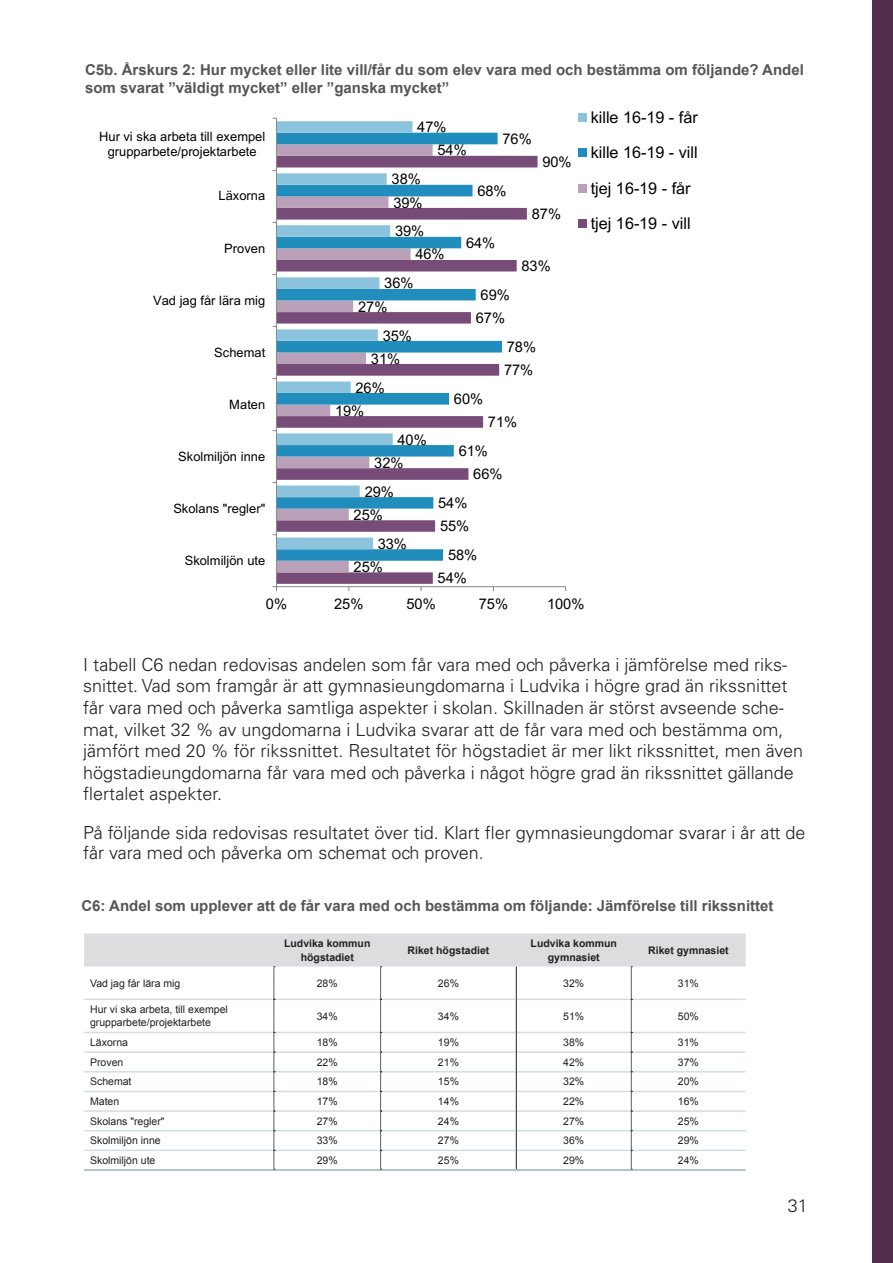
<style>
.page{position:relative;width:893px;height:1263px;background:#fff}
.page>*{position:absolute;margin:0;border:0;box-sizing:border-box;transform-origin:0 0}
.Brödtext{font:300 18px/21.6px "Univers LT Std";color:#231f20}
.t1{font:16.2px/35.5px "Arial";color:#000}
.Bildtext{font:700 15px/18px "Arial";color:#565655}
.t2{font:14.7px "Arial";letter-spacing:-.005em;color:#000}
.t3{font:12.9px/14.9px "Arial";letter-spacing:.005em;color:#000;text-align:center}
.Tabelltext_V{font:10.5px/13.5px "Arial";color:#231f20}
.Tabellrubrik_C{font:700 10.5px/13.5px "Arial";color:#231f20;text-align:center}
.Tabelltext_C{font:10.5px "Arial";color:#231f20}
</style>
<div class="page">
<div style="left:873px;top:0;width:20px;height:1263px;background:#532d4e"></div>
<svg style="left:277px;top:156px;width:260px;height:428px"></svg>
<svg style="left:277px;top:561px;width:156px;height:11px"></svg>
<svg style="left:277px;top:133px;width:225px;height:428px"></svg>
<svg style="left:277px;top:121px;width:135px;height:428px"></svg>
<hr style="left:276px;top:586px;width:290px;height:1px;background:#868686">
<hr style="left:276px;top:118px;width:1px;height:469px;background:#868686">
<div style="left:579px;top:113px;width:8px;height:9px;background:#8dc4dd"></div>
<div style="left:579px;top:149px;width:8px;height:8px;background:#218dbc"></div>
<div style="left:579px;top:184px;width:8px;height:8px;background:#baa1b9"></div>
<div style="left:579px;top:220px;width:8px;height:8px;background:#784c78"></div>
<hr style="left:516px;top:1169px;width:115px;height:2px;background:#97b5c4">
<hr style="left:631px;top:1169px;width:115px;height:2px;background:#97b5c4">
<hr style="left:84px;top:1169px;width:190px;height:2px;background:#97b5c4">
<hr style="left:274px;top:1169px;width:107px;height:2px;background:#97b5c4">
<hr style="left:381px;top:1169px;width:135px;height:2px;background:#97b5c4">
<svg style="left:84px;top:933px;width:662px;height:237px"></svg>
<p class="Bildtext" style="left:85px;top:61px;width:720px">C5b. Årskurs 2: Hur mycket eller lite vill/får du som elev vara med och bestämma om följande? Andel som svarat ”väldigt mycket” eller ”ganska mycket”</p>
<p class="t3" style="left:99px;top:129px;width:168px">Hur vi ska arbeta till exempel grupparbete/projektarbete</p>
<p class="t3" style="left:218px;top:188px;width:48px">Läxorna</p>
<p class="t3" style="left:224px;top:240px;width:43px">Proven</p>
<p class="t2" style="left:417px;top:117px;width:31px">47%</p>
<p class="t2" style="left:392px;top:169px;width:31px">38%</p>
<p class="t2" style="left:393px;top:192px;width:31px">39%</p>
<p class="t2" style="left:437px;top:140px;width:31px">54%</p>
<p class="t2" style="left:502px;top:128px;width:31px">76%</p>
<p class="t2" style="left:477px;top:181px;width:31px">68%</p>
<p class="t2" style="left:542px;top:152px;width:31px">90%</p>
<p class="t2" style="left:532px;top:204px;width:31px">87%</p>
<p class="t2" style="left:395px;top:221px;width:31px">39%</p>
<p class="t2" style="left:415px;top:244px;width:31px">46%</p>
<p class="t2" style="left:466px;top:233px;width:31px">64%</p>
<p class="t2" style="left:521px;top:256px;width:31px">83%</p>
<p class="t1" style="left:591px;top:99px;width:109px">kille 16-19 - får kille 16-19 - vill tjej 16-19 - får tjej 16-19 - vill</p>
<p class="t3" style="left:153px;top:293px;width:114px">Vad jag får lära mig</p>
<p class="t2" style="left:384px;top:273px;width:31px">36%</p>
<p class="t2" style="left:358px;top:296px;width:31px">27%</p>
<p class="t2" style="left:481px;top:285px;width:31px">69%</p>
<p class="t2" style="left:476px;top:308px;width:31px">67%</p>
<p class="t3" style="left:214px;top:344px;width:53px">Schemat</p>
<p class="t2" style="left:383px;top:325px;width:31px">35%</p>
<p class="t2" style="left:371px;top:348px;width:31px">31%</p>
<p class="t2" style="left:507px;top:337px;width:31px">78%</p>
<p class="t2" style="left:504px;top:360px;width:31px">77%</p>
<p class="t3" style="left:229px;top:397px;width:37px">Maten</p>
<p class="t2" style="left:355px;top:377px;width:31px">26%</p>
<p class="t2" style="left:335px;top:400px;width:31px">19%</p>
<p class="t2" style="left:454px;top:389px;width:31px">60%</p>
<p class="t2" style="left:488px;top:412px;width:31px">71%</p>
<p class="t3" style="left:178px;top:449px;width:88px">Skolmiljön inne</p>
<p class="t2" style="left:397px;top:429px;width:31px">40%</p>
<p class="t2" style="left:374px;top:452px;width:31px">32%</p>
<p class="t2" style="left:459px;top:441px;width:31px">61%</p>
<p class="t2" style="left:473px;top:464px;width:31px">66%</p>
<p class="t3" style="left:173px;top:501px;width:93px">Skolans "regler"</p>
<p class="t2" style="left:365px;top:481px;width:31px">29%</p>
<p class="t2" style="left:354px;top:504px;width:31px">25%</p>
<p class="t2" style="left:438px;top:493px;width:31px">54%</p>
<p class="t2" style="left:440px;top:516px;width:31px">55%</p>
<p class="t3" style="left:185px;top:553px;width:82px">Skolmiljön ute</p>
<p class="t2" style="left:378px;top:533px;width:31px">33%</p>
<p class="t2" style="left:354px;top:556px;width:31px">25%</p>
<p class="t2" style="left:448px;top:545px;width:31px">58%</p>
<p class="t2" style="left:438px;top:568px;width:31px">54%</p>
<p class="t2" style="left:266px;top:593px;width:23px">0%</p>
<p class="t2" style="left:334px;top:593px;width:31px">25%</p>
<p class="t2" style="left:406px;top:593px;width:31px">50%</p>
<p class="t2" style="left:479px;top:593px;width:31px">75%</p>
<p class="t2" style="left:547px;top:593px;width:39px">100%</p>
<p class="Brödtext" style="left:83px;top:653px;width:721px">I tabell C6 nedan redovisas andelen som får vara med och påverka i jämförelse med riks&shy;snittet. Vad som framgår är att gymnasieungdomarna i Ludvika i högre grad än rikssnittet får vara med och påverka samtliga aspekter i skolan. Skillnaden är störst avseende sche&shy;mat, vilket 32 % av ungdomarna i Ludvika svarar att de får vara med och bestämma om, jämfört med 20 % för rikssnittet. Resultatet för högstadiet är mer likt rikssnittet, men även högstadieungdomarna får vara med och påverka i något högre grad än rikssnittet gällande flertalet aspekter.</p>
<p class="Brödtext" style="left:83px;top:823px;width:724px;line-height:19.5px">På följande sida redovisas resultatet över tid. Klart fler gymnasieungdomar svarar i år att de får vara med och påverka om schemat och proven.</p>
<p class="Bildtext" style="left:81px;top:897px;width:694px">C6: Andel som upplever att de får vara med och bestämma om följande: Jämförelse till rikssnittet</p>
<p class="Tabellrubrik_C" style="left:284px;top:937px;width:88px">Ludvika kommun högstadiet</p>
<p class="Tabellrubrik_C" style="left:408px;top:944px;width:83px">Riket högstadiet</p>
<p class="Tabellrubrik_C" style="left:531px;top:937px;width:88px">Ludvika kommun gymnasiet</p>
<p class="Tabellrubrik_C" style="left:648px;top:944px;width:82px">Riket gymnasiet</p>
<p class="Tabelltext_V" style="left:90px;top:976px;width:92px">Vad jag får lära mig</p>
<p class="Tabelltext_V" style="left:317px;top:976px;width:23px">28%</p>
<p class="Tabelltext_V" style="left:438px;top:976px;width:23px">26%</p>
<p class="Tabelltext_C" style="left:563px;top:976px;width:23px">32%</p>
<p class="Tabelltext_C" style="left:678px;top:976px;width:23px">31%</p>
<p class="Tabelltext_V" style="left:90px;top:1003px;width:139px">Hur vi ska arbeta, till exempel grupparbete/projektarbete</p>
<p class="Tabelltext_V" style="left:317px;top:1009px;width:23px">34%</p>
<p class="Tabelltext_V" style="left:438px;top:1009px;width:23px">34%</p>
<p class="Tabelltext_C" style="left:563px;top:1009px;width:23px">51%</p>
<p class="Tabelltext_C" style="left:678px;top:1009px;width:23px">50%</p>
<p class="Tabelltext_V" style="left:90px;top:1036px;width:39px">Läxorna</p>
<p class="Tabelltext_V" style="left:317px;top:1036px;width:23px">18%</p>
<p class="Tabelltext_V" style="left:438px;top:1036px;width:23px">19%</p>
<p class="Tabelltext_C" style="left:563px;top:1035px;width:23px">38%</p>
<p class="Tabelltext_C" style="left:678px;top:1035px;width:23px">31%</p>
<p class="Tabelltext_V" style="left:90px;top:1055px;width:35px">Proven</p>
<p class="Tabelltext_V" style="left:317px;top:1055px;width:23px">22%</p>
<p class="Tabelltext_V" style="left:438px;top:1055px;width:23px">21%</p>
<p class="Tabelltext_C" style="left:563px;top:1055px;width:23px">42%</p>
<p class="Tabelltext_C" style="left:678px;top:1055px;width:23px">37%</p>
<p class="Tabelltext_V" style="left:90px;top:1075px;width:43px">Schemat</p>
<p class="Tabelltext_V" style="left:317px;top:1075px;width:23px">18%</p>
<p class="Tabelltext_V" style="left:438px;top:1075px;width:23px">15%</p>
<p class="Tabelltext_C" style="left:563px;top:1075px;width:23px">32%</p>
<p class="Tabelltext_C" style="left:678px;top:1075px;width:23px">20%</p>
<p class="Tabelltext_V" style="left:90px;top:1095px;width:31px">Maten</p>
<p class="Tabelltext_V" style="left:317px;top:1095px;width:23px">17%</p>
<p class="Tabelltext_V" style="left:438px;top:1095px;width:23px">14%</p>
<p class="Tabelltext_C" style="left:563px;top:1094px;width:23px">22%</p>
<p class="Tabelltext_C" style="left:678px;top:1094px;width:23px">16%</p>
<p class="Tabelltext_V" style="left:90px;top:1114px;width:76px">Skolans "regler"</p>
<p class="Tabelltext_V" style="left:317px;top:1114px;width:23px">27%</p>
<p class="Tabelltext_V" style="left:438px;top:1114px;width:23px">24%</p>
<p class="Tabelltext_C" style="left:563px;top:1114px;width:23px">27%</p>
<p class="Tabelltext_C" style="left:678px;top:1114px;width:23px">25%</p>
<p class="Tabelltext_V" style="left:90px;top:1134px;width:72px">Skolmiljön inne</p>
<p class="Tabelltext_V" style="left:317px;top:1134px;width:23px">33%</p>
<p class="Tabelltext_V" style="left:438px;top:1134px;width:23px">27%</p>
<p class="Tabelltext_C" style="left:563px;top:1134px;width:23px">36%</p>
<p class="Tabelltext_C" style="left:678px;top:1134px;width:23px">29%</p>
<p class="Tabelltext_V" style="left:90px;top:1154px;width:67px">Skolmiljön ute</p>
<p class="Tabelltext_V" style="left:317px;top:1154px;width:23px">29%</p>
<p class="Tabelltext_V" style="left:438px;top:1154px;width:23px">25%</p>
<p class="Tabelltext_C" style="left:563px;top:1153px;width:23px">29%</p>
<p class="Tabelltext_C" style="left:678px;top:1153px;width:23px">24%</p>
<p class="Brödtext" style="left:788px;top:1195px;width:22px">31</p>
</div>
